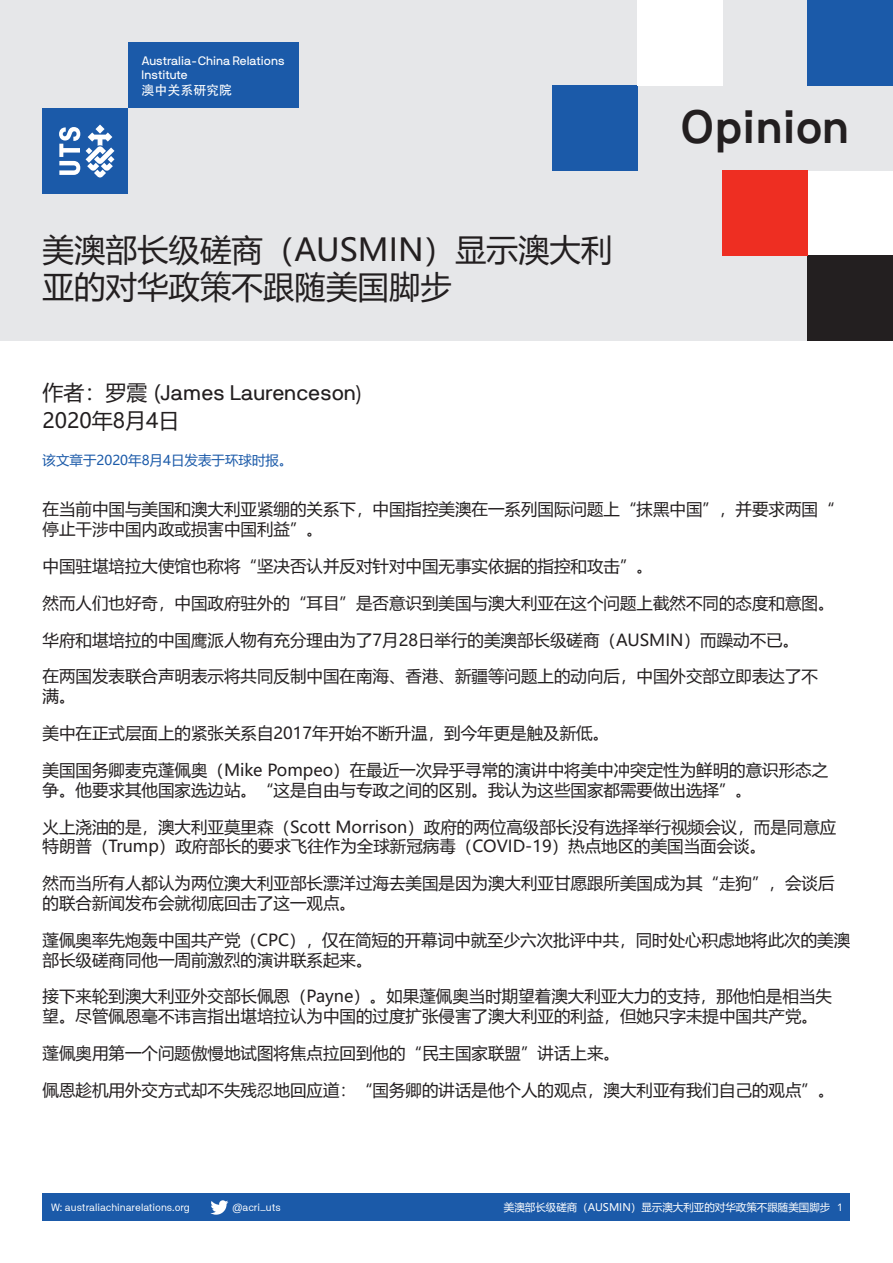
<style>
.page{position:relative;width:893px;height:1263px;background:#fff}
.page>*{position:absolute;margin:0;border:0;box-sizing:border-box;transform-origin:0 0}
.Report_title{font:700 46.5px "NB International Pro";letter-spacing:-.005em;color:#231f20}
.Report_title-2{font:31.5px/37.8px "Microsoft Ya Hei";color:#231f20}
.Author_details_and_d{font:21px "NB International Pro";color:#231f20}
.Author_details_and_d-2{font:21px "Microsoft Ya Hei";color:#231f20}
.Body_Copy{font:16.5px/19.8px "Microsoft Ya Hei";color:#231f20}
.Article_information{font:13.5px "Microsoft Ya Hei";color:#1b5aa9}
.t1{font:12.9px "Adobe Heiti Std Regular G Bpc EUC H";color:#fff}
.t2{font:12.15px/14.7px "NB International Pro";color:#fff}
.t3{font:10.5px "NB Akademie Std";color:#fff}
.t4{font:10.5px "Microsoft Ya Hei";color:#fff}
.s1{font-family:"Microsoft Ya Hei"}
.s2{font-family:"NB Akademie Std"}
</style>
<div class="page">
<div style="left:43px;top:1193px;width:807px;height:27px;background:#1b5aa9"></div>
<svg style="left:210px;top:1200px;width:18px;height:15px"></svg>
<div style="left:0;top:0;width:808px;height:340px;background:#e6e7e9"></div>
<div style="left:808px;top:85px;width:85px;height:85px;background:#e6e7e9"></div>
<div style="left:553px;top:85px;width:85px;height:85px;background:#1b5aa9"></div>
<div style="left:808px;top:255px;width:85px;height:85px;background:#231f20"></div>
<div style="left:808px;top:0;width:85px;height:85px;background:#1b5aa9"></div>
<div style="left:638px;top:0;width:85px;height:85px;background:#fff"></div>
<div style="left:723px;top:170px;width:85px;height:85px;background:#ee2e22"></div>
<div style="left:43px;top:108px;width:85px;height:85px;background:#1b5aa9"></div>
<div style="left:128px;top:43px;width:171px;height:65px;background:#1b5aa9"></div>
<svg style="left:86px;top:125px;width:28px;height:53px"></svg>
<svg style="left:59px;top:127px;width:21px;height:48px"></svg>
<p class="t2" style="left:142px;top:53px;width:145px">Australia-China Relations<br>Institute</p>
<p class="t1" style="left:142px;top:83px;width:92px">澳中关系研究院</p>
<p class="Report_title-2" style="left:43px;top:229px;width:572px">美澳部长级磋商（AUSMIN）显示澳大利亚的对华政策不跟随美国脚步</p>
<p class="Author_details_and_d" style="left:43px;top:380px;width:320px"><span class="s1">作者：罗震 (</span>James Laurenceson)</p>
<p class="Author_details_and_d-2" style="left:43px;top:406px;width:138px">2020年8月4日</p>
<p class="Article_information" style="left:43px;top:451px;width:251px">该文章于2020年8月4日发表于环球时报。</p>
<p class="Report_title" style="left:681px;top:100px;width:171px">Opinion</p>
<p class="Body_Copy" style="left:43px;top:499px;width:793px">在当前中国与美国和澳大利亚紧绷的关系下，中国指控美澳在一系列国际问题上“抹黑中国”，并要求两国“停止干涉中国内政或损害中国利益”。</p>
<p class="Body_Copy" style="left:43px;top:556px;width:612px">中国驻堪培拉大使馆也称将“坚决否认并反对针对中国无事实依据的指控和攻击”。</p>
<p class="Body_Copy" style="left:43px;top:592px;width:793px">然而人们也好奇，中国政府驻外的“耳目”是否意识到美国与澳大利亚在这个问题上截然不同的态度和意图。</p>
<p class="Body_Copy" style="left:43px;top:629px;width:758px">华府和堪培拉的中国鹰派人物有充分理由为了7月28日举行的美澳部长级磋商（AUSMIN）而躁动不已。</p>
<p class="Body_Copy" style="left:43px;top:666px;width:777px">在两国发表联合声明表示将共同反制中国在南海、香港、新疆等问题上的动向后，中国外交部立即表达了不满。</p>
<p class="Body_Copy" style="left:43px;top:723px;width:568px">美中在正式层面上的紧张关系自2017年开始不断升温，到今年更是触及新低。</p>
<p class="Body_Copy" style="left:43px;top:759px;width:787px">美国国务卿麦克蓬佩奥（Mike Pompeo）在最近一次异乎寻常的演讲中将美中冲突定性为鲜明的意识形态之争。他要求其他国家选边站。“这是自由与专政之间的区别。我认为这些国家都需要做出选择”。</p>
<p class="Body_Copy" style="left:43px;top:816px;width:795px">火上浇油的是，澳大利亚莫里森（Scott Morrison）政府的两位高级部长没有选择举行视频会议，而是同意应特朗普（Trump）政府部长的要求飞往作为全球新冠病毒（COVID-19）热点地区的美国当面会谈。</p>
<p class="Body_Copy" style="left:43px;top:873px;width:793px">然而当所有人都认为两位澳大利亚部长漂洋过海去美国是因为澳大利亚甘愿跟所美国成为其“走狗”，会谈后的联合新闻发布会就彻底回击了这一观点。</p>
<p class="Body_Copy" style="left:43px;top:929px;width:809px">蓬佩奥率先炮轰中国共产党（CPC），仅在简短的开幕词中就至少六次批评中共，同时处心积虑地将此次的美澳部长级磋商同他一周前激烈的演讲联系起来。</p>
<p class="Body_Copy" style="left:43px;top:986px;width:791px">接下来轮到澳大利亚外交部长佩恩（Payne）。如果蓬佩奥当时期望着澳大利亚大力的支持，那他怕是相当失望。尽管佩恩毫不讳言指出堪培拉认为中国的过度扩张侵害了澳大利亚的利益，但她只字未提中国共产党。</p>
<p class="Body_Copy" style="left:43px;top:1042px;width:579px">蓬佩奥用第一个问题傲慢地试图将焦点拉回到他的“民主国家联盟”讲话上来。</p>
<p class="Body_Copy" style="left:43px;top:1079px;width:793px">佩恩趁机用外交方式却不失残忍地回应道：“国务卿的讲话是他个人的观点，澳大利亚有我们自己的观点”。</p>
<p class="t3" style="left:51px;top:1201px;width:140px">W: australiachinarelations.org</p>
<p class="t3" style="left:233px;top:1201px;width:50px">@acri_uts</p>
<p class="t4" style="left:504px;top:1200px;width:340px">美澳部长级磋商（AUSMIN）显示澳大利亚的对华政策不跟随美国脚步 <span class="s2">1</span></p>
</div>
